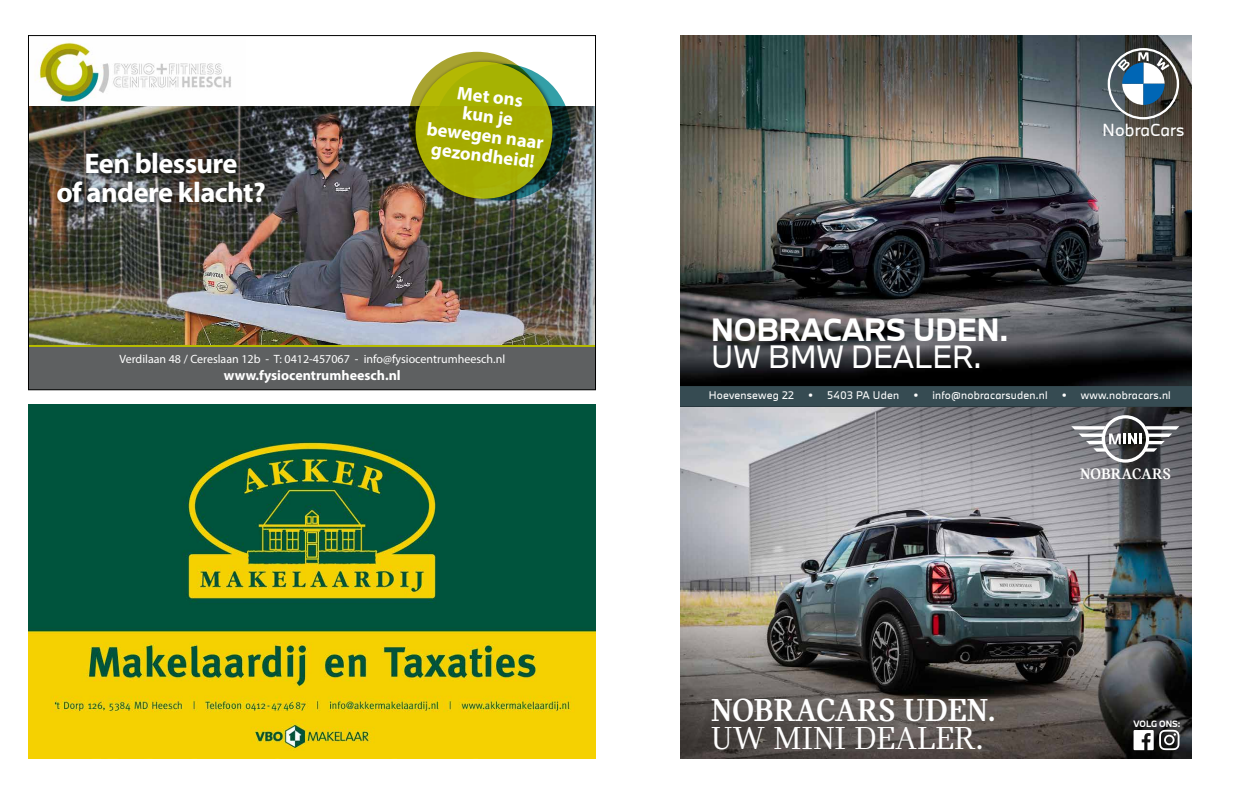
<style>
.page{position:relative;width:1248px;height:794px;background:#fff}
.page>*{position:absolute;margin:0;border:0;box-sizing:border-box;transform-origin:0 0}
.t1{font:700 33.5px "MINI Serif";color:#fff}
.t2{font:33.5px "MINI Serif";color:#fff}
.t3{font:700 30.1px "BMW Type Next TT";color:#fff}
.t4{font:30.1px "BMW Type Next TT";color:#fff}
.t5{font:700 28.5px/28.4px "Myriad Pro";letter-spacing:-.02em;color:#fff;text-align:center}
.t6{font:700 18.6px/19.7px "Myriad Pro";color:#fff;text-align:center}
.t7{font:16.3px "MINI Serif Headline";letter-spacing:.01em;color:#fff}
.t8{font:16.3px "BMW Type Next TT";letter-spacing:.01em;color:#fff}
.t9{font:700 14px "Myriad Pro";color:#fff}
.t10{font:12px "Myriad Pro";color:#fff}
.t11{font:10.3px "BMW Type Next TT";letter-spacing:.02em;color:#fff}
.t12{font:700 8.6px "BMW Type Next TT";color:#fff}
</style>
<div class="page">
<img style="left:28px;top:404px;width:567px;height:354px">
<img style="left:35px;top:42px;width:196px;height:62px">
<img style="left:30px;top:106px;width:563px;height:239px">
<div style="left:30px;top:345px;width:563px;height:43px;background:#5e6061"></div>
<div style="left:53px;top:149px;width:220px;height:62px;background:#000;opacity:.6"></div>
<svg style="left:434px;top:64px;width:136px;height:137px"></svg>
<div style="left:412px;top:58px;width:145px;height:146px;background:#000;opacity:.75"></div>
<div style="left:415px;top:62px;width:137px;height:137px;background:linear-gradient(to bottom,#aab301,#a2a905);border-radius:50%"></div>
<img style="left:680px;top:35px;width:511px;height:723px">
<div style="left:1101px;top:415px;width:48px;height:47px;border:3px solid #fff;border-radius:50%"></div>
<svg style="left:1071px;top:426px;width:108px;height:25px"></svg>
<svg style="left:1133px;top:730px;width:46px;height:20px"></svg>
<div style="left:680px;top:386px;width:511px;height:21px;background:#364b52"></div>
<svg style="left:1107px;top:48px;width:71px;height:71px"></svg>
<h3 class="t5" style="left:56px;top:149px;width:211px">Een blessure<br>of andere klacht?</h3>
<h3 class="t6" style="left:433px;top:79px;width:119px;rotate:7deg">Met ons<br>kun je bewegen naar gezondheid!</h3>
<p class="t10" style="left:119px;top:352px;width:387px">Verdilaan 48 / Cereslaan 12b - T: 0412-457067 - info@fysiocentrumheesch.nl</p>
<p class="t9" style="left:224px;top:366px;width:178px">www.fysiocentrumheesch.nl</p>
<h2 class="t3" style="left:711px;top:308px;width:299px">NOBRACARS UDEN.</h2>
<h2 class="t4" style="left:711px;top:336px;width:272px">UW BMW DEALER.</h2>
<h3 class="t8" style="left:1102px;top:119px;width:83px">NobraCars</h3>
<p class="t11" style="left:708px;top:388px;width:87px">Hoevenseweg 22</p>
<p class="t11" style="left:808px;top:388px;width:93px">• 5403 PA Uden</p>
<p class="t11" style="left:913px;top:388px;width:136px">• info@nobracarsuden.nl</p>
<p class="t11" style="left:1061px;top:388px;width:110px">• www.nobracars.nl</p>
<h3 class="t7" style="left:1079px;top:465px;width:92px">NOBRACARS</h3>
<h1 class="t1" style="left:711px;top:691px;width:285px">NOBRACARS UDEN.</h1>
<h1 class="t2" style="left:711px;top:719px;width:273px">UW MINI DEALER.</h1>
<p class="t12" style="left:1133px;top:718px;width:48px">VOLG ONS:</p>
</div>
